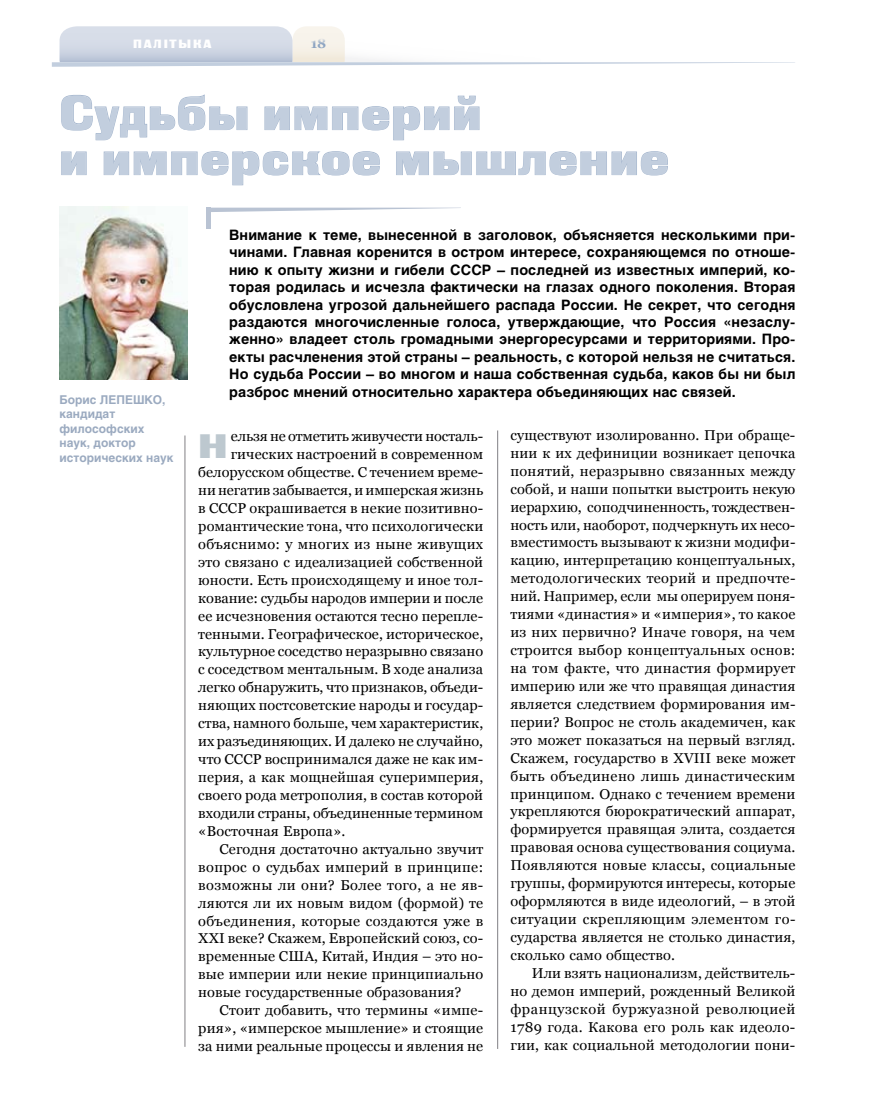
<style>
.page{position:relative;width:872px;height:1106px;background:#fff}
.page>*{position:absolute;margin:0;border:0;box-sizing:border-box;transform-origin:0 0}
.t1{font:48.3px/45px "Black Grotesk C";letter-spacing:.025em;color:#c2cede}
.t2{font:33.9px "Black Grotesk C";color:#bdc8cf;scale:1.18 1}
.t3{font:14.25px/18px "Georgia";letter-spacing:.01em;color:#000;text-align:justify}
.t4{font:700 14.25px/17.4px "Helios";letter-spacing:.01em;color:#000;text-align:justify}
.t5{font:14.25px "Georgia";letter-spacing:-.01em;color:#000}
.t6{font:700 13.5px "Georgia";color:#8ea5c2}
.t7{font:700 12px/14.4px "Helios";color:#9baac0}
.t8{font:12px "Black Grotesk C";letter-spacing:.15em;color:#fff}
</style>
<div class="page">
<svg style="left:52px;top:26px;width:743px;height:41px"></svg>
<img style="left:60px;top:206px;width:127px;height:173px">
<hr style="left:497px;top:430px;width:1px;height:618px;background:#818084">
<hr style="left:185px;top:435px;width:1px;height:611px;background:#818084">
<svg style="left:61px;top:94px;width:187px;height:46px"></svg>
<svg style="left:264px;top:95px;width:216px;height:45px"></svg>
<svg style="left:61px;top:151px;width:26px;height:24px"></svg>
<svg style="left:103px;top:151px;width:277px;height:34px"></svg>
<svg style="left:396px;top:151px;width:272px;height:25px"></svg>
<svg style="left:210px;top:208px;width:244px;height:4px"></svg>
<hr style="left:206px;top:208px;width:4px;height:21px;background:#b9c3d3">
<p class="t8" style="left:133px;top:36px;width:80px">палітыка</p>
<p class="t6" style="left:310px;top:35px;width:17px">18</p>
<h1 class="t1" style="left:60px;top:90px;width:611px">Судьбы империй<br>и имперское мышление</h1>
<p class="t7" style="left:60px;top:392px;width:115px">Борис ЛЕПЕШКО, кандидат философских наук, доктор исторических наук</p>
<p class="t4" style="left:229px;top:226px;width:567px">Внимание к теме, вынесенной в заголовок, объясняется несколькими при&shy;чинами. Главная коренится в остром интересе, сохраняющемся по отноше&shy;нию к опыту жизни и гибели СССР – последней из известных империй, ко&shy;торая родилась и исчезла фактически на глазах одного поколения. Вторая обусловлена угрозой дальнейшего распада России. Не секрет, что сегодня раздаются многочисленные голоса, утверждающие, что Россия «незаслу&shy;женно» владеет столь громадными энергоресурсами и территориями. Про&shy;екты расчленения этой страны – реальность, с которой нельзя не считаться.<br>Но судьба России – во многом и наша собственная судьба, каков бы ни был разброс мнений относительно характера объединяющих нас связей.</p>
<h2 class="t2" style="left:198px;top:426px;width:27px">Н</h2>
<p class="t5" style="left:231px;top:428px;width:254px">ельзя не отметить живучести носталь-</p>
<p class="t3" style="left:231px;top:445px;width:254px">гических настроений в современном</p>
<p class="t3" style="left:198px;top:463px;width:286px">белорусском обществе. С течением време-</p>
<p class="t3" style="left:198px;top:481px;width:286px">ни негатив забывается, и имперская жизнь</p>
<p class="t3" style="left:198px;top:499px;width:286px">в СССР окрашивается в некие позитивно-</p>
<p class="t3" style="left:198px;top:517px;width:286px">романтические тона, что психологически</p>
<p class="t3" style="left:198px;top:535px;width:286px">объяснимо: у многих из ныне живущих</p>
<p class="t3" style="left:198px;top:553px;width:286px">это связано с идеализацией собственной</p>
<p class="t3" style="left:198px;top:571px;width:286px">юности. Есть происходящему и иное тол-</p>
<p class="t3" style="left:198px;top:588px;width:286px">кование: судьбы народов империи и после</p>
<p class="t3" style="left:198px;top:606px;width:286px">ее исчезновения остаются тесно перепле-</p>
<p class="t3" style="left:198px;top:624px;width:286px">тенными. Географическое, историческое,</p>
<p class="t3" style="left:198px;top:642px;width:286px">культурное соседство неразрывно связано</p>
<p class="t3" style="left:198px;top:660px;width:286px">с соседством ментальным. В ходе анализа</p>
<p class="t3" style="left:198px;top:678px;width:286px">легко обнаружить, что признаков, объеди-</p>
<p class="t3" style="left:198px;top:696px;width:286px">няющих постсоветские народы и государ-</p>
<p class="t3" style="left:198px;top:714px;width:286px">ства, намного больше, чем характеристик,</p>
<p class="t3" style="left:198px;top:732px;width:286px">их разъединяющих. И далеко не случайно,</p>
<p class="t3" style="left:198px;top:750px;width:286px">что СССР воспринимался даже не как им-</p>
<p class="t3" style="left:198px;top:768px;width:286px">перия, а как мощнейшая суперимперия,</p>
<p class="t3" style="left:198px;top:786px;width:286px">своего рода метрополия, в состав которой</p>
<p class="t3" style="left:198px;top:804px;width:286px">входили страны, объединенные термином</p>
<p class="t3" style="left:198px;top:822px;width:149px">«Восточная Европа».</p>
<p class="t3" style="left:219px;top:839px;width:265px">Сегодня достаточно актуально звучит</p>
<p class="t3" style="left:198px;top:857px;width:286px">вопрос о судьбах империй в принципе:</p>
<p class="t3" style="left:198px;top:875px;width:286px">возможны ли они? Более того, а не яв-</p>
<p class="t3" style="left:198px;top:893px;width:286px">ляются ли их новым видом (формой) те</p>
<p class="t3" style="left:198px;top:911px;width:286px">объединения, которые создаются уже в</p>
<p class="t3" style="left:198px;top:929px;width:286px">XXI веке? Скажем, Европейский союз, со-</p>
<p class="t3" style="left:198px;top:947px;width:286px">временные США, Китай, Индия – это но-</p>
<p class="t3" style="left:198px;top:965px;width:286px">вые империи или некие принципиально</p>
<p class="t3" style="left:198px;top:983px;width:265px">новые государственные образования?</p>
<p class="t3" style="left:219px;top:1001px;width:265px">Стоит добавить, что термины «импе-</p>
<p class="t3" style="left:198px;top:1019px;width:286px">рия», «имперское мышление» и стоящие</p>
<p class="t3" style="left:198px;top:1037px;width:286px">за ними реальные процессы и явления не</p>
<p class="t3" style="left:510px;top:426px;width:286px">существуют изолированно. При обраще&shy;нии к их дефиниции возникает цепочка понятий, неразрывно связанных между собой, и наши попытки выстроить некую иерархию, соподчиненность, тождествен&shy;ность или, наоборот, подчеркнуть их несо&shy;вместимость вызывают к жизни модифи&shy;кацию, интерпретацию концептуальных, методологических теорий и предпочте&shy;ний. Например, если мы оперируем поня&shy;тиями «династия» и «империя», то какое из них первично? Иначе говоря, на чем строится выбор концептуальных основ: на том факте, что династия формирует империю или же что правящая династия является следствием формирования им&shy;перии? Вопрос не столь академичен, как это может показаться на первый взгляд.<br>Скажем, государство в ХVIII веке может быть объединено лишь династическим принципом. Однако с течением времени укрепляются бюрократический аппарат, формируется правящая элита, создается правовая основа существования социума.<br>Появляются новые классы, социальные группы, формируются интересы, которые оформляются в виде идеологий, – в этой ситуации скрепляющим элементом го&shy;сударства является не столько династия, сколько само общество.</p>
<p class="t3" style="left:510px;top:963px;width:286px;text-indent:21px">Или взять национализм, действитель&shy;но демон империй, рожденный Великой французской буржуазной революцией 1789 года. Какова его роль как идеоло&shy;гии, как социальной методологии пони-</p>
</div>
